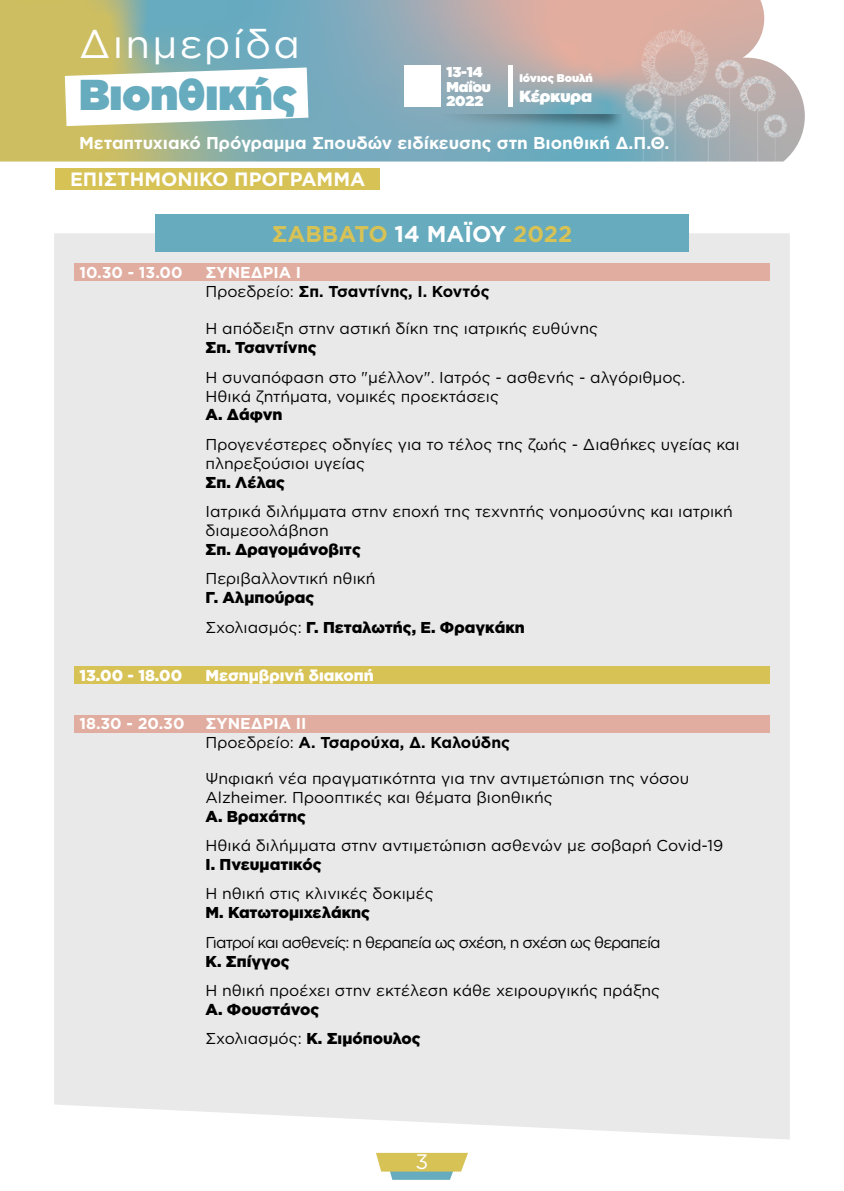
<style>
.page{position:relative;width:844px;height:1191px;background:#fff}
.page>*{position:absolute;margin:0;border:0;box-sizing:border-box;transform-origin:0 0}
.t1{font:900 43.05px "Gotham Greek";color:#66abbe}
.t2{font:39.9px "Gotham Greek";letter-spacing:.06em;color:#fff}
.t3{font:700 22.75px "Gotham Greek";color:#d7c256}
.t4{font:21px "Gotham Greek";color:#fff}
.t5{font:700 19.25px "Gotham Greek";color:#fff}
.t6{font:700 17.15px "Gotham Greek";color:#fff}
.t7{font:900 16.1px "Gotham Greek";color:#fff}
.t8{font:15.75px/18.9px "Gotham Greek";color:#000}
.t9{font:900 15.75px/29.4px "Gotham Greek";color:#000}
.t10{font:700 15.75px/18.9px "Gotham Greek";color:#000}
.t11{font:15.75px "Gotham Greek";letter-spacing:-.055em;color:#000}
.t12{font:900 15.75px "Gotham Greek";color:#fff}
.t13{font:700 15.75px "Gotham Greek";color:#fff}
.t14{font:900 14.35px/14.7px "Gotham Greek";color:#fff}
.t15{font:900 11.2px "Gotham Greek";color:#fff}
.s1{color:#fff}
.s2{font-weight:400}
</style>
<div class="page">
<svg style="left:376px;top:1152px;width:92px;height:27px;background:#c9c885"></svg>
<svg style="left:0;top:0;width:804px;height:161px;background:#a2b1a4"></svg>
<svg style="left:65px;top:67px;width:243px;height:59px"></svg>
<img style="left:404px;top:115px;width:213px;height:22px">
<div style="left:404px;top:65px;width:36px;height:41px;background:#fff"></div>
<hr style="left:508px;top:65px;width:4px;height:41px;background:#fff">
<img style="left:617px;top:30px;width:177px;height:189px">
<div style="left:56px;top:168px;width:323px;height:22px;background:#d7c256"></div>
<div style="left:54px;top:233px;width:735px;height:906px;background:#e9e9ea"></div>
<div style="left:74px;top:263px;width:695px;height:18px;background:#e1ada0"></div>
<div style="left:74px;top:666px;width:695px;height:18px;background:#d7c256"></div>
<div style="left:74px;top:715px;width:695px;height:18px;background:#e1ada0"></div>
<div style="left:155px;top:215px;width:533px;height:37px;background:#66abbe"></div>
<h2 class="t2" style="left:79px;top:22px;width:222px">Διημερίδα</h2>
<h1 class="t1" style="left:79px;top:70px;width:219px">Βιοηθικής</h1>
<p class="t14" style="left:446px;top:64px;width:46px">13-14<br>Μαΐου<br>2022</p>
<p class="t15" style="left:519px;top:72px;width:75px">Ιόνιος Βουλή</p>
<p class="t7" style="left:519px;top:86px;width:74px">Κέρκυρα</p>
<p class="t6" style="left:79px;top:133px;width:591px">Μεταπτυχιακό Πρόγραμμα Σπουδών ειδίκευσης στη Βιοηθική Δ.Π.Θ.</p>
<p class="t5" style="left:70px;top:168px;width:297px">ΕΠΙΣΤΗΜΟΝΙΚΟ ΠΡΟΓΡΑΜΜΑ</p>
<h3 class="t3" style="left:272px;top:220px;width:302px">ΣΑΒΒΑΤΟ <span class="s1">14 ΜΑΪΟΥ</span> 2022</h3>
<p class="t13" style="left:79px;top:263px;width:105px">10.30 - 13.00</p>
<p class="t10" style="left:205px;top:262px;width:285px"><span class="s1">ΣΥΝΕΔΡΊΑ Ι<br></span><span class="s2">Προεδρείο:</span> Σπ. Τσαντίνης, Ι. Κοντός</p>
<p class="t8" style="left:205px;top:319px;width:394px">Η απόδειξη στην αστική δίκη της ιατρικής ευθύνης</p>
<p class="t9" style="left:205px;top:332px;width:113px">Σπ. Τσαντίνης</p>
<p class="t8" style="left:205px;top:367px;width:481px">Η συναπόφαση στο "μέλλον". Ιατρός - ασθενής - αλγόριθμος.<br>Ηθικά ζητήματα, νομικές προεκτάσεις</p>
<p class="t9" style="left:205px;top:400px;width:78px">Α. Δάφνη</p>
<p class="t8" style="left:205px;top:434px;width:535px">Προγενέστερες οδηγίες για το τέλος της ζωής - Διαθήκες υγείας και πληρεξούσιοι υγείας</p>
<p class="t9" style="left:205px;top:467px;width:81px">Σπ. Λέλας</p>
<p class="t8" style="left:205px;top:502px;width:528px">Ιατρικά διλήμματα στην εποχή της τεχνητής νοημοσύνης και ιατρική διαμεσολάβηση</p>
<p class="t9" style="left:205px;top:534px;width:157px">Σπ. Δραγομάνοβιτς</p>
<p class="t8" style="left:205px;top:569px;width:171px">Περιβαλλοντική ηθική</p>
<p class="t9" style="left:205px;top:582px;width:321px">Γ. Αλμπούρας<br><span class="s2">Σχολιασμός:</span> Γ. Πεταλωτής, Ε. Φραγκάκη</p>
<p class="t12" style="left:79px;top:666px;width:104px">13.00 - 18.00</p>
<p class="t12" style="left:205px;top:666px;width:170px">Μεσημβρινή διακοπή</p>
<p class="t13" style="left:79px;top:714px;width:107px">18.30 - 20.30</p>
<p class="t10" style="left:205px;top:714px;width:306px"><span class="s1">ΣΥΝΕΔΡΊΑ ΙΙ<br></span><span class="s2">Προεδρείο:</span> Α. Τσαρούχα, Δ. Καλούδης</p>
<p class="t8" style="left:205px;top:768px;width:485px">Ψηφιακή νέα πραγματικότητα για την αντιμετώπιση της νόσου<br>Alzheimer. Προοπτικές και θέματα βιοηθικής</p>
<p class="t9" style="left:205px;top:801px;width:102px">Α. Βραχάτης</p>
<p class="t8" style="left:205px;top:836px;width:519px">Ηθικά διλήμματα στην αντιμετώπιση ασθενών με σοβαρή Covid-19</p>
<p class="t9" style="left:205px;top:849px;width:118px">Ι. Πνευματικός</p>
<p class="t8" style="left:205px;top:884px;width:229px">Η ηθική στις κλινικές δοκιμές</p>
<p class="t9" style="left:205px;top:897px;width:166px">Μ. Κατωτομιχελάκης</p>
<p class="t11" style="left:205px;top:933px;width:456px">Γιατροί και ασθενείς: η θεραπεία ως σχέση, η σχέση ως θεραπεία</p>
<p class="t9" style="left:205px;top:946px;width:86px">Κ. Σπίγγος</p>
<p class="t8" style="left:205px;top:980px;width:456px">Η ηθική προέχει στην εκτέλεση κάθε χειρουργικής πράξης</p>
<p class="t9" style="left:205px;top:994px;width:216px">Α. Φουστάνος<br><span class="s2">Σχολιασμός:</span> Κ. Σιμόπουλος</p>
<h3 class="t4" style="left:415px;top:1150px;width:14px">3</h3>
</div>
